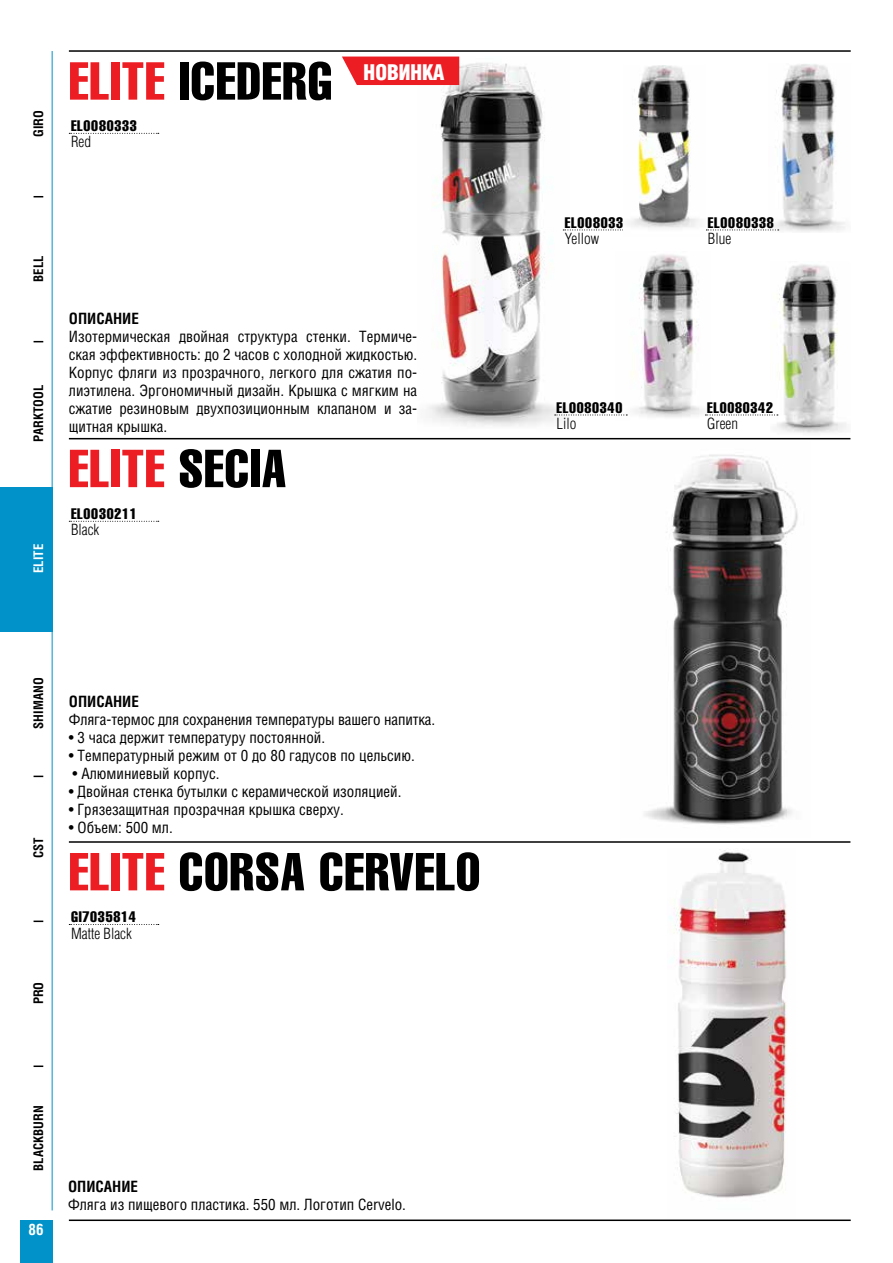
<style>
.page{position:relative;width:893px;height:1263px;background:#fff}
.page>*{position:absolute;margin:0;border:0;box-sizing:border-box;transform-origin:0 0}
.t1{font:52.5px "AG Letterica Compressed C";letter-spacing:.02em;color:#000}
.t2{font:52.5px "AG Letterica Compressed C";letter-spacing:.02em;color:#ed1d24}
.t3{font:21px "AG Letterica Demi Condensed C";color:#fff}
.t4{font:15px/18px "AG Letterica Condensed C";color:#000;text-align:justify}
.t5{font:15px "AG Letterica Compressed C";letter-spacing:.05em;color:#000}
.t6{font:15px "AG Letterica Light Condensed C";color:#000}
.t7{font:700 15px "AG Letterica Condensed C";color:#000}
.t8{font:700 15px "AG Letterica Condensed C";color:#fff}
.t9{font:700 12.75px "AG Letterica Condensed C";color:#000}
.t10{font:700 12.75px "AG Letterica Condensed C";color:#fff}
.s1{color:#ed1d24}
.s2{color:#000}
</style>
<div class="page">
<hr style="left:69px;top:1219px;width:782px;height:2px;background:#000">
<hr style="left:69px;top:50px;width:782px;height:2px;background:#000">
<div style="left:0;top:487px;width:53px;height:144px;background:#0092c8"></div>
<div style="left:20px;top:1220px;width:33px;height:43px;background:#0092c8"></div>
<hr style="left:52px;top:51px;width:1px;height:1159px;background:#0092c8">
<svg style="left:34px;top:920px;width:9px;height:2px"></svg>
<svg style="left:34px;top:1065px;width:9px;height:2px"></svg>
<img style="left:768px;top:64px;width:77px;height:168px">
<img style="left:770px;top:264px;width:76px;height:169px">
<img style="left:616px;top:254px;width:94px;height:163px">
<img style="left:428px;top:57px;width:141px;height:369px">
<svg style="left:69px;top:133px;width:90px;height:1px"></svg>
<svg style="left:555px;top:415px;width:72px;height:1px"></svg>
<svg style="left:705px;top:415px;width:73px;height:1px"></svg>
<svg style="left:563px;top:230px;width:60px;height:1px"></svg>
<svg style="left:706px;top:230px;width:73px;height:1px"></svg>
<img style="left:630px;top:65px;width:69px;height:163px">
<hr style="left:69px;top:438px;width:781px;height:1px;background:#000">
<hr style="left:69px;top:841px;width:781px;height:2px;background:#000">
<div style="left:342px;top:57px;width:117px;height:28px;background:#ed1d24"></div>
<img style="left:644px;top:454px;width:154px;height:371px">
<svg style="left:69px;top:521px;width:90px;height:1px"></svg>
<img style="left:669px;top:850px;width:118px;height:348px">
<svg style="left:69px;top:924px;width:90px;height:1px"></svg>
<p class="t9" style="left:31px;top:137px;width:28px;rotate:-90deg">GIRO</p>
<h1 class="t1" style="left:69px;top:53px;width:265px"><span class="s1">ELITE</span> ICEDERG</h1>
<p class="t5" style="left:71px;top:118px;width:67px">EL0080333</p>
<p class="t6" style="left:71px;top:133px;width:21px">Red</p>
<h2 class="t3" style="left:364px;top:59px;width:82px">НОВИНКА</h2>
<p class="t9" style="left:31px;top:282px;width:28px;rotate:-90deg">BELL</p>
<p class="t9" style="left:31px;top:442px;width:58px;rotate:-90deg">PARKTOOL</p>
<p class="t10" style="left:31px;top:573px;width:31px;rotate:-90deg">ELITE</p>
<p class="t7" style="left:69px;top:309px;width:72px">ОПИСАНИЕ</p>
<p class="t4" style="left:69px;top:327px;width:350px">Изотермическая двойная структура стенки. Термиче&shy;ская эффективность: до 2 часов с холодной жидкостью.<br>Корпус фляги из прозрачного, легкого для сжатия по&shy;лиэтилена. Эргономичный дизайн. Крышка с мягким на сжатие резиновым двухпозиционным клапаном и за&shy;щитная крышка.</p>
<h1 class="t2" style="left:69px;top:440px;width:219px">ELITE <span class="s2">SECIA</span></h1>
<p class="t5" style="left:71px;top:506px;width:67px">EL0030211</p>
<p class="t6" style="left:71px;top:521px;width:30px">Black</p>
<p class="t9" style="left:31px;top:729px;width:53px;rotate:-90deg">SHIMANO</p>
<p class="t9" style="left:31px;top:858px;width:22px;rotate:-90deg">CST</p>
<p class="t9" style="left:31px;top:1004px;width:24px;rotate:-90deg">PRO</p>
<p class="t7" style="left:69px;top:693px;width:72px">ОПИСАНИЕ</p>
<p class="t4" style="left:69px;top:711px;width:368px">Фляга-термос для сохранения температуры вашего напитка.</p>
<p class="t4" style="left:69px;top:729px;width:258px">• 3 часа держит температуру постоянной.</p>
<p class="t4" style="left:69px;top:747px;width:347px">• Температурный режим от 0 до 80 гадусов по цельсию.</p>
<p class="t4" style="left:73px;top:765px;width:149px">• Алюминиевый корпус.</p>
<p class="t4" style="left:69px;top:783px;width:334px">• Двойная стенка бутылки с керамической изоляцией.</p>
<p class="t4" style="left:69px;top:801px;width:277px">• Грязезащитная прозрачная крышка сверху.</p>
<p class="t4" style="left:69px;top:819px;width:106px">• Объем: 500 мл.</p>
<h1 class="t1" style="left:69px;top:843px;width:413px"><span class="s1">ELITE</span> CORSA CERVELO</h1>
<p class="t5" style="left:71px;top:909px;width:66px">GI7035814</p>
<p class="t6" style="left:71px;top:924px;width:62px">Matte Black</p>
<p class="t9" style="left:31px;top:1170px;width:67px;rotate:-90deg">BLACKBURN</p>
<p class="t8" style="left:29px;top:1221px;width:16px">86</p>
<p class="t7" style="left:68px;top:1178px;width:72px">ОПИСАНИЕ</p>
<p class="t4" style="left:68px;top:1196px;width:339px">Фляга из пищевого пластика. 550 мл. Логотип Cervelo.</p>
<p class="t5" style="left:565px;top:214px;width:67px">EL0080339</p>
<p class="t6" style="left:565px;top:230px;width:36px">Yellow</p>
<p class="t5" style="left:556px;top:399px;width:67px">EL0080340</p>
<p class="t6" style="left:556px;top:415px;width:21px">Lilo</p>
<p class="t5" style="left:708px;top:214px;width:67px">EL0080338</p>
<p class="t6" style="left:708px;top:230px;width:25px">Blue</p>
<p class="t5" style="left:707px;top:399px;width:67px">EL0080342</p>
<p class="t6" style="left:707px;top:415px;width:32px">Green</p>
</div>
